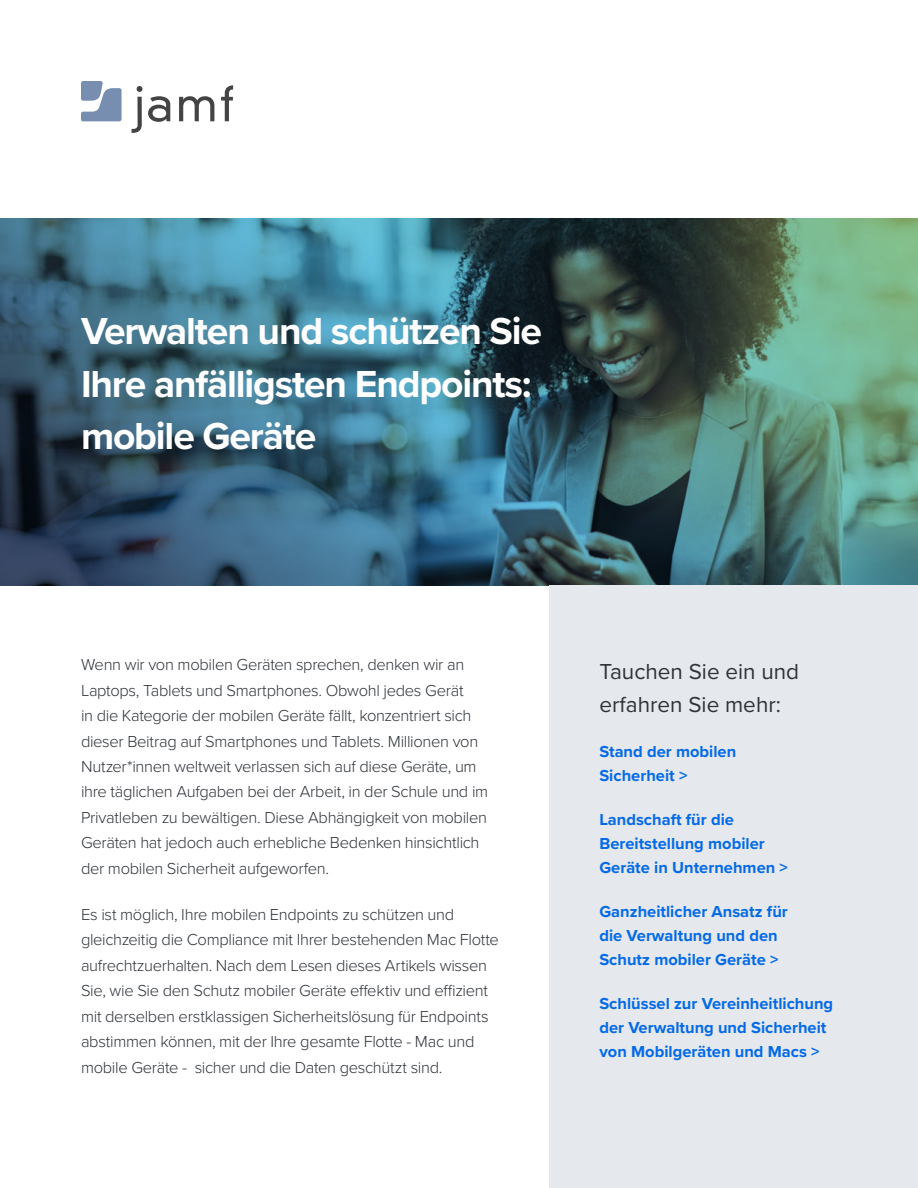
<style>
.page{position:relative;width:918px;height:1188px;background:#fff}
.page>*{position:absolute;margin:0;border:0;box-sizing:border-box;transform-origin:0 0}
.t1{font:700 39px/52.5px "Proxima Nova";letter-spacing:-.03em;color:#fff}
.t2{font:22.5px/33px "Proxima Nova";color:#2f343a}
.t3{font:300 16.5px/25.5px "Proxima Nova";letter-spacing:-.02em;color:#2f343a}
.t4{font:700 16.5px/24px "Proxima Nova";color:#056ae6}
</style>
<div class="page">
<img style="left:0;top:219px;width:918px;height:366px">
<svg style="left:148px;top:96px;width:22px;height:26px"></svg>
<svg style="left:179px;top:96px;width:35px;height:25px"></svg>
<svg style="left:221px;top:85px;width:12px;height:36px"></svg>
<svg style="left:132px;top:86px;width:10px;height:47px"></svg>
<svg style="left:81px;top:81px;width:41px;height:40px"></svg>
<div style="left:550px;top:585px;width:368px;height:603px;background:#e5e8ec"></div>
<h1 class="t1" style="left:81px;top:304px;width:463px">Verwalten und schützen Sie<br>Ihre anfälligsten Endpoints: mobile Geräte</h1>
<p class="t3" style="left:81px;top:651px;width:409px">Wenn wir von mobilen Geräten sprechen, denken wir an Laptops, Tablets und Smartphones. Obwohl jedes Gerät<br>in die Kategorie der mobilen Geräte fällt, konzentriert sich dieser Beitrag auf Smartphones und Tablets. Millionen von Nutzer*innen weltweit verlassen sich auf diese Geräte, um ihre täglichen Aufgaben bei der Arbeit, in der Schule und im Privatleben zu bewältigen. Diese Abhängigkeit von mobilen Geräten hat jedoch auch erhebliche Bedenken hinsichtlich der mobilen Sicherheit aufgeworfen.</p>
<p class="t3" style="left:81px;top:901px;width:419px">Es ist möglich, Ihre mobilen Endpoints zu schützen und gleichzeitig die Compliance mit Ihrer bestehenden Mac Flotte aufrechtzuerhalten. Nach dem Lesen dieses Artikels wissen Sie, wie Sie den Schutz mobiler Geräte effektiv und effizient mit derselben erstklassigen Sicherheitslösung für Endpoints abstimmen können, mit der Ihre gesamte Flotte - Mac und mobile Geräte - sicher und die Daten geschützt sind.</p>
<h2 class="t2" style="left:599px;top:654px;width:201px">Tauchen Sie ein und erfahren Sie mehr:</h2>
<p class="t4" style="left:599px;top:739px;width:138px">Stand der mobilen<br>Sicherheit &gt;</p>
<p class="t4" style="left:599px;top:807px;width:190px">Landschaft für die<br>Bereitstellung mobiler<br>Geräte in Unternehmen &gt;</p>
<p class="t4" style="left:599px;top:899px;width:190px">Ganzheitlicher Ansatz für die Verwaltung und den<br>Schutz mobiler Geräte &gt;</p>
<p class="t4" style="left:599px;top:991px;width:235px">Schlüssel zur Vereinheitlichung der Verwaltung und Sicherheit von Mobilgeräten und Macs &gt;</p>
</div>
